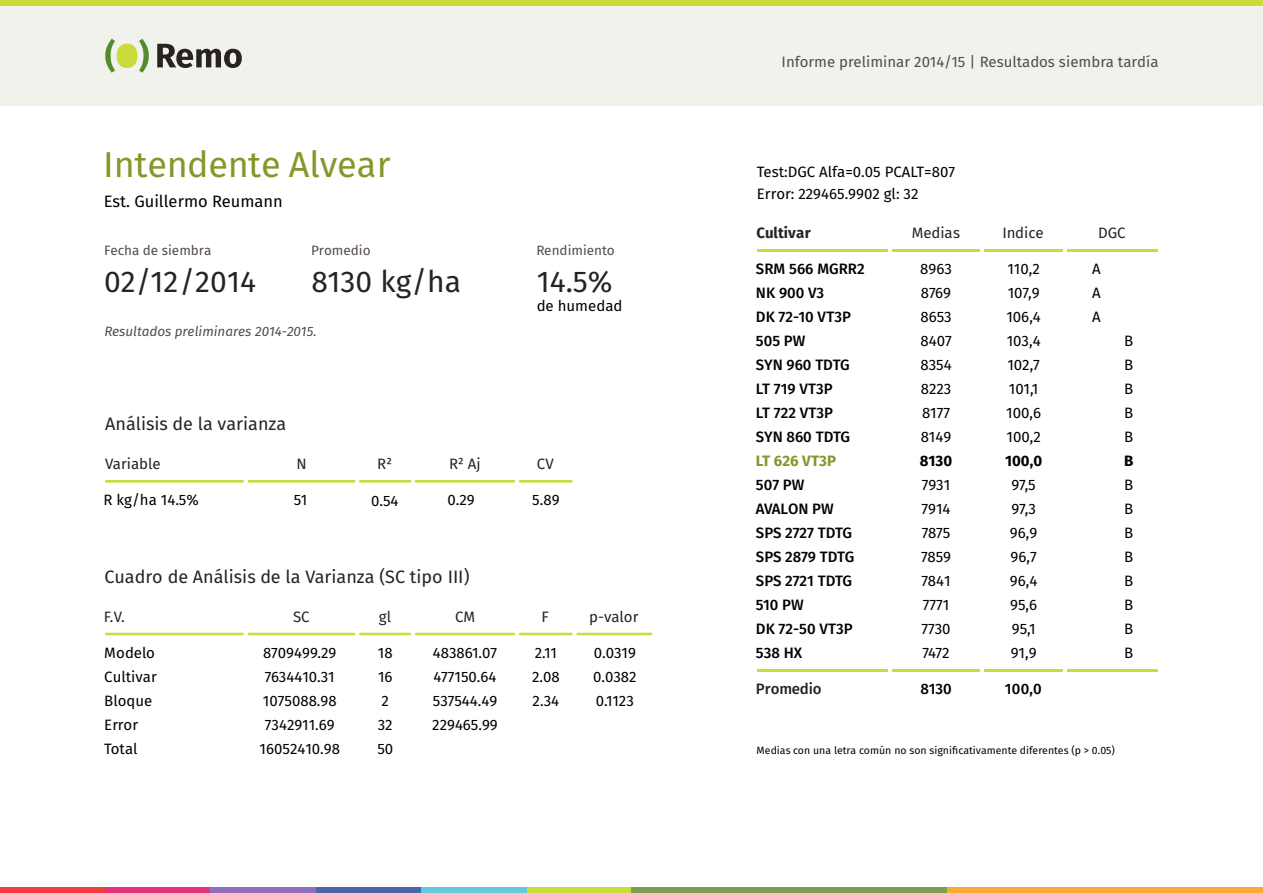
<style>
.page{position:relative;width:1263px;height:893px;background:#fff}
.page>*{position:absolute;margin:0;border:0;box-sizing:border-box;transform-origin:0 0}
.t1{font:36px "Fira Sans";letter-spacing:-.01em;color:#879628}
.t2{font:30px "Fira Sans";color:#282323}
.t3{font:18px "Fira Sans";color:#282323}
.t4{font:16.5px "Fira Sans";color:#000}
.t5{font:15px/24px "Fira Sans";color:#000;text-align:justify}
.t6{font:500 15px/24px "Fira Sans";color:#000}
.t7{font:15px "Fira Sans";color:#282323}
.t8{font:15px "Fira Sans";color:#554b4b}
.t9{font:700 15px "Fira Sans";color:#000}
.t10{font:700 15px "Fira Sans";color:#879628}
.t11{font:500 15px "Fira Sans";letter-spacing:-.01em;color:#282323}
.t12{font:700 15px "Fira Sans";color:#282323}
.t13{font:13.5px "Fira Sans";color:#554b4b}
.t14{font:italic 13.5px "Fira Sans";color:#554b4b}
.t15{font:10.5px "Fira Sans";color:#000}
</style>
<div class="page">
<div style="left:0;top:887px;width:105px;height:6px;background:#f03c3c"></div>
<div style="left:105px;top:887px;width:105px;height:6px;background:#e63278"></div>
<div style="left:526px;top:887px;width:105px;height:6px;background:#c8dc3c"></div>
<div style="left:316px;top:887px;width:105px;height:6px;background:#4b64aa"></div>
<div style="left:210px;top:887px;width:106px;height:6px;background:#916eb9"></div>
<div style="left:421px;top:887px;width:105px;height:6px;background:#64c8dc"></div>
<div style="left:631px;top:887px;width:316px;height:6px;background:#78a050"></div>
<div style="left:947px;top:887px;width:316px;height:6px;background:#faaa32"></div>
<hr style="left:1067px;top:249px;width:91px;height:2px;background:#c8dc3c">
<hr style="left:984px;top:249px;width:79px;height:2px;background:#c8dc3c">
<hr style="left:892px;top:249px;width:88px;height:2px;background:#c8dc3c">
<hr style="left:757px;top:249px;width:131px;height:2px;background:#c8dc3c">
<hr style="left:1067px;top:669px;width:91px;height:2px;background:#c8dc3c">
<hr style="left:984px;top:669px;width:79px;height:2px;background:#c8dc3c">
<hr style="left:892px;top:669px;width:88px;height:2px;background:#c8dc3c">
<hr style="left:757px;top:669px;width:131px;height:2px;background:#c8dc3c">
<hr style="left:105px;top:480px;width:139px;height:3px;background:#c8dc3c">
<hr style="left:248px;top:480px;width:107px;height:3px;background:#c8dc3c">
<hr style="left:359px;top:480px;width:52px;height:3px;background:#c8dc3c">
<hr style="left:415px;top:480px;width:100px;height:3px;background:#c8dc3c">
<hr style="left:519px;top:480px;width:53px;height:3px;background:#c8dc3c">
<hr style="left:105px;top:633px;width:139px;height:2px;background:#c8dc3c">
<hr style="left:248px;top:633px;width:107px;height:2px;background:#c8dc3c">
<hr style="left:359px;top:633px;width:52px;height:2px;background:#c8dc3c">
<hr style="left:415px;top:633px;width:100px;height:2px;background:#c8dc3c">
<hr style="left:519px;top:633px;width:53px;height:2px;background:#c8dc3c">
<hr style="left:577px;top:633px;width:75px;height:2px;background:#c8dc3c">
<div style="left:0;top:6px;width:1263px;height:100px;background:#f2f2ed"></div>
<div style="left:0;top:0;width:1263px;height:6px;background:#c8dc3c"></div>
<svg style="left:139px;top:39px;width:10px;height:34px"></svg>
<svg style="left:105px;top:39px;width:10px;height:34px"></svg>
<div style="left:117px;top:44px;width:20px;height:24px;background:#c8dc3c;border-radius:50%"></div>
<svg style="left:157px;top:44px;width:85px;height:24px"></svg>
<h1 class="t1" style="left:103px;top:148px;width:289px">Intendente Alvear</h1>
<p class="t4" style="left:104px;top:194px;width:180px">Est. Guillermo Reumann</p>
<p class="t13" style="left:104px;top:244px;width:109px">Fecha de siembra</p>
<h2 class="t2" style="left:104px;top:268px;width:153px">02/12/2014</h2>
<p class="t13" style="left:311px;top:244px;width:61px">Promedio</p>
<h2 class="t2" style="left:311px;top:268px;width:151px">8130 kg/ha</h2>
<p class="t14" style="left:104px;top:325px;width:214px">Resultados preliminares 2014-2015.</p>
<p class="t3" style="left:105px;top:416px;width:183px">Análisis de la varianza</p>
<p class="t13" style="left:536px;top:244px;width:80px">Rendimiento</p>
<h2 class="t2" style="left:537px;top:268px;width:77px">14.5%</h2>
<p class="t5" style="left:537px;top:295px;width:87px">de humedad</p>
<p class="t7" style="left:105px;top:458px;width:57px">Variable</p>
<p class="t7" style="left:296px;top:458px;width:12px">N</p>
<p class="t7" style="left:377px;top:458px;width:16px">R²</p>
<p class="t7" style="left:449px;top:458px;width:33px">R² Aj</p>
<p class="t7" style="left:537px;top:458px;width:18px">CV</p>
<p class="t5" style="left:104px;top:489px;width:97px">R kg/ha 14.5%</p>
<p class="t5" style="left:294px;top:489px;width:15px">51</p>
<p class="t5" style="left:371px;top:490px;width:29px">0.54</p>
<p class="t5" style="left:447px;top:489px;width:29px">0.29</p>
<p class="t5" style="left:532px;top:489px;width:29px">5.89</p>
<p class="t3" style="left:104px;top:569px;width:367px">Cuadro de Análisis de la Varianza (SC tipo III)</p>
<p class="t7" style="left:104px;top:610px;width:23px">F.V.</p>
<p class="t7" style="left:293px;top:610px;width:18px">SC</p>
<p class="t7" style="left:379px;top:610px;width:14px">gl</p>
<p class="t7" style="left:455px;top:610px;width:22px">CM</p>
<p class="t7" style="left:541px;top:610px;width:9px">F</p>
<p class="t7" style="left:589px;top:610px;width:51px">p-valor</p>
<p class="t5" style="left:104px;top:642px;width:54px;text-align:left">Modelo<br>Cultivar<br>Bloque<br>Error<br>Total</p>
<p class="t5" style="left:260px;top:642px;width:82px;text-align:center">8709499.29<br>7634410.31<br>1075088.98<br>7342911.69<br>16052410.98</p>
<p class="t5" style="left:377px;top:642px;width:17px;text-align:left">18<br>16<br>2<br>32<br>50</p>
<p class="t5" style="left:432px;top:642px;width:67px">483861.07<br>477150.64<br>537544.49<br>229465.99</p>
<p class="t5" style="left:532px;top:642px;width:29px;text-align:left">2.11<br>2.08<br>2.34</p>
<p class="t5" style="left:593px;top:642px;width:45px">0.0319<br>0.0382<br>0.1123</p>
<p class="t8" style="left:781px;top:56px;width:378px">Informe preliminar 2014/15 | Resultados siembra tardía</p>
<p class="t5" style="left:757px;top:161px;width:200px;line-height:22.5px">Test:DGC Alfa=0.05 PCALT=807<br>Error: 229465.9902 gl: 32</p>
<p class="t12" style="left:757px;top:226px;width:56px">Cultivar</p>
<p class="t7" style="left:912px;top:226px;width:50px">Medias</p>
<p class="t7" style="left:1002px;top:226px;width:43px">Indice</p>
<p class="t7" style="left:1098px;top:226px;width:29px">DGC</p>
<p class="t6" style="left:756px;top:258px;width:110px">SRM 566 MGRR2<br>NK 900 V3<br>DK 72-10 VT3P<br>505 PW<br>SYN 960 TDTG<br>LT 719 VT3P<br>LT 722 VT3P<br>SYN 860 TDTG</p>
<p class="t10" style="left:756px;top:454px;width:82px">LT 626 VT3P</p>
<p class="t6" style="left:756px;top:474px;width:100px">507 PW<br>AVALON PW<br>SPS 2727 TDTG<br>SPS 2879 TDTG<br>SPS 2721 TDTG<br>510 PW<br>DK 72-50 VT3P<br>538 HX</p>
<p class="t5" style="left:920px;top:258px;width:33px">8963<br>8769<br>8653<br>8407<br>8354<br>8223<br>8177<br>8149</p>
<p class="t9" style="left:920px;top:454px;width:34px">8130</p>
<p class="t5" style="left:921px;top:474px;width:32px">7931<br>7914<br>7875<br>7859<br>7841<br>7771<br>7730<br>7472</p>
<p class="t5" style="left:1006px;top:258px;width:36px;text-align:left">110,2<br>107,9<br>106,4<br>103,4<br>102,7<br>101,1<br>100,6<br>100,2</p>
<p class="t9" style="left:1005px;top:454px;width:38px">100,0</p>
<p class="t5" style="left:1010px;top:474px;width:29px;text-align:left">97,5<br>97,3<br>96,9<br>96,7<br>96,4<br>95,6<br>95,1<br>91,9</p>
<p class="t11" style="left:756px;top:682px;width:67px">Promedio</p>
<p class="t6" style="left:920px;top:678px;width:33px">8130</p>
<p class="t6" style="left:1005px;top:678px;width:38px">100,0</p>
<p class="t5" style="left:1092px;top:258px;width:10px">A A A</p>
<p class="t5" style="left:1124px;top:330px;width:11px">B B B B B</p>
<p class="t9" style="left:1124px;top:454px;width:11px">B</p>
<p class="t5" style="left:1124px;top:474px;width:11px">B B B B B B B B</p>
<p class="t15" style="left:756px;top:746px;width:360px">Medias con una letra común no son significativamente diferentes (p &gt; 0.05)</p>
</div>
